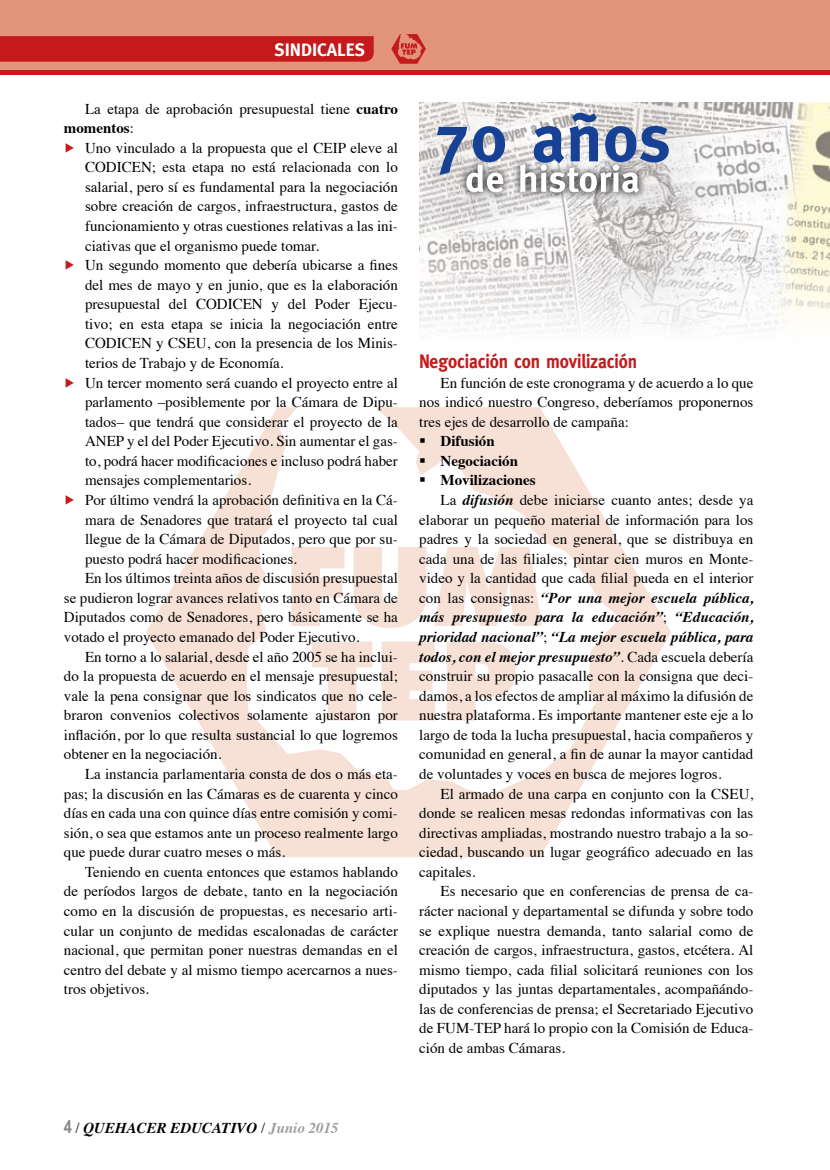
<style>
.page{position:relative;width:830px;height:1170px;background:#fff}
.page>*{position:absolute;margin:0;border:0;box-sizing:border-box;transform-origin:0 0}
.t1{font:700 19.5px "Meta";color:#c51a1b;scale:.9 1}
.t2{font:700 18px "Meta";color:#fff}
.t3{font:15px/19.5px "Times";color:#000;text-align:justify}
.t4{font:italic 700 15px "Times";color:#000}
.t5{font:700 15px "Times";color:#000}
.s1{font-weight:700}
.s2{font-weight:400}
.s3{color:#c51a1b}
.s4{font-weight:700;font-style:italic}
.s5{font-weight:400;font-style:normal}
.s6{font-family:"Arial Narrow";font-style:normal;font-size:18px;color:#878787}
.s7{color:#9d9d9c}
</style>
<div class="page">
<svg style="left:146px;top:407px;width:525px;height:450px"></svg>
<hr style="left:829px;top:36px;width:1px;height:38px;background:#c51a1b">
<hr style="left:829px;top:0;width:1px;height:70px;background:#e2947b">
<div style="left:0;top:33px;width:829px;height:41px;background:#c51a1b"></div>
<div style="left:0;top:0;width:829px;height:70px;background:#e2947b"></div>
<svg style="left:0;top:36px;width:374px;height:26px;background:#c51c1c"></svg>
<svg style="left:391px;top:34px;width:34px;height:30px"></svg>
<img style="left:419px;top:102px;width:410px;height:229px">
<svg style="left:458px;top:193px;width:187px;height:7px"></svg>
<svg style="left:437px;top:113px;width:231px;height:80px"></svg>
<svg style="left:426px;top:446px;width:15px;height:1px"></svg>
<svg style="left:426px;top:466px;width:15px;height:1px"></svg>
<svg style="left:426px;top:485px;width:15px;height:1px"></svg>
<p class="t2" style="left:274px;top:40px;width:92px">SINDICALES</p>
<p class="t3" style="left:85px;top:97px;width:314px">La etapa de aprobación presupuestal tiene <span class="s1">cuatro</span></p>
<p class="t5" style="left:64px;top:114px;width:71px">momentos<span class="s2">:</span></p>
<p class="t3" style="left:64px;top:137px;width:335px"><span class="s3">▶</span> Uno vinculado a la propuesta que el CEIP eleve al</p>
<p class="t3" style="left:85px;top:156px;width:314px">CODICEN; esta etapa no está relacionada con lo</p>
<p class="t3" style="left:85px;top:176px;width:314px">salarial, pero sí es fundamental para la negociación</p>
<p class="t3" style="left:85px;top:195px;width:314px">sobre creación de cargos, infraestructura, gastos de</p>
<p class="t3" style="left:85px;top:215px;width:314px">funcionamiento y otras cuestiones relativas a las ini-</p>
<p class="t3" style="left:85px;top:234px;width:235px">ciativas que el organismo puede tomar.</p>
<p class="t3" style="left:64px;top:254px;width:335px"><span class="s3">▶</span> Un segundo momento que debería ubicarse a fines</p>
<p class="t3" style="left:85px;top:273px;width:314px">del mes de mayo y en junio, que es la elaboración</p>
<p class="t3" style="left:85px;top:293px;width:314px">presupuestal del CODICEN y del Poder Ejecu-</p>
<p class="t3" style="left:85px;top:313px;width:314px">tivo; en esta etapa se inicia la negociación entre</p>
<p class="t3" style="left:85px;top:332px;width:314px">CODICEN y CSEU, con la presencia de los Minis-</p>
<p class="t3" style="left:85px;top:352px;width:200px">terios de Trabajo y de Economía.</p>
<p class="t3" style="left:64px;top:371px;width:335px"><span class="s3">▶</span> Un tercer momento será cuando el proyecto entre al</p>
<p class="t3" style="left:85px;top:391px;width:314px">parlamento –posiblemente por la Cámara de Dipu-</p>
<p class="t3" style="left:85px;top:410px;width:314px">tados– que tendrá que considerar el proyecto de la</p>
<p class="t3" style="left:85px;top:430px;width:314px">ANEP y el del Poder Ejecutivo. Sin aumentar el gas-</p>
<p class="t3" style="left:85px;top:450px;width:314px">to, podrá hacer modificaciones e incluso podrá haber</p>
<p class="t3" style="left:85px;top:469px;width:167px">mensajes complementarios.</p>
<p class="t3" style="left:64px;top:489px;width:335px"><span class="s3">▶</span> Por último vendrá la aprobación definitiva en la Cá-</p>
<p class="t3" style="left:85px;top:508px;width:314px">mara de Senadores que tratará el proyecto tal cual</p>
<p class="t3" style="left:85px;top:528px;width:314px">llegue de la Cámara de Diputados, pero que por su-</p>
<p class="t3" style="left:85px;top:547px;width:213px">puesto podrá hacer modificaciones.</p>
<p class="t3" style="left:85px;top:567px;width:314px">En los últimos treinta años de discusión presupuestal</p>
<p class="t3" style="left:64px;top:586px;width:335px">se pudieron lograr avances relativos tanto en Cámara de</p>
<p class="t3" style="left:64px;top:606px;width:335px">Diputados como de Senadores, pero básicamente se ha</p>
<p class="t3" style="left:64px;top:626px;width:297px">votado el proyecto emanado del Poder Ejecutivo.</p>
<p class="t3" style="left:85px;top:645px;width:314px">En torno a lo salarial, desde el año 2005 se ha inclui-</p>
<p class="t3" style="left:64px;top:665px;width:335px">do la propuesta de acuerdo en el mensaje presupuestal;</p>
<p class="t3" style="left:64px;top:684px;width:335px">vale la pena consignar que los sindicatos que no cele-</p>
<p class="t3" style="left:64px;top:704px;width:335px">braron convenios colectivos solamente ajustaron por</p>
<p class="t3" style="left:64px;top:723px;width:335px">inflación, por lo que resulta sustancial lo que logremos</p>
<p class="t3" style="left:64px;top:743px;width:159px">obtener en la negociación.</p>
<p class="t3" style="left:85px;top:762px;width:314px">La instancia parlamentaria consta de dos o más eta-</p>
<p class="t3" style="left:64px;top:782px;width:335px">pas; la discusión en las Cámaras es de cuarenta y cinco</p>
<p class="t3" style="left:64px;top:802px;width:335px">días en cada una con quince días entre comisión y comi-</p>
<p class="t3" style="left:64px;top:821px;width:335px">sión, o sea que estamos ante un proceso realmente largo</p>
<p class="t3" style="left:64px;top:841px;width:223px">que puede durar cuatro meses o más.</p>
<p class="t3" style="left:85px;top:860px;width:314px">Teniendo en cuenta entonces que estamos hablando</p>
<p class="t3" style="left:64px;top:880px;width:335px">de períodos largos de debate, tanto en la negociación</p>
<p class="t3" style="left:64px;top:899px;width:335px">como en la discusión de propuestas, es necesario arti-</p>
<p class="t3" style="left:64px;top:919px;width:335px">cular un conjunto de medidas escalonadas de carácter</p>
<p class="t3" style="left:64px;top:939px;width:335px">nacional, que permitan poner nuestras demandas en el</p>
<p class="t3" style="left:64px;top:958px;width:335px">centro del debate y al mismo tiempo acercarnos a nues-</p>
<p class="t3" style="left:64px;top:978px;width:87px">tros objetivos.</p>
<h1 class="t1" style="left:419px;top:350px;width:244px">Negociación con movilización</h1>
<p class="t3" style="left:419px;top:371px;width:335px;text-indent:21px">En función de este cronograma y de acuerdo a lo que nos indicó nuestro Congreso, deberíamos proponernos tres ejes de desarrollo de campaña:</p>
<p class="t5" style="left:419px;top:427px;width:77px">▪ Difusión</p>
<p class="t5" style="left:419px;top:446px;width:100px">▪ Negociación</p>
<p class="t5" style="left:419px;top:466px;width:118px">▪ Movilizaciones</p>
<p class="t3" style="left:440px;top:489px;width:314px">La <span class="s4">difusión</span> debe iniciarse cuanto antes; desde ya</p>
<p class="t3" style="left:419px;top:508px;width:335px">elaborar un pequeño material de información para los</p>
<p class="t3" style="left:419px;top:528px;width:335px">padres y la sociedad en general, que se distribuya en</p>
<p class="t3" style="left:419px;top:547px;width:335px">cada una de las filiales; pintar cien muros en Monte-</p>
<p class="t3" style="left:419px;top:567px;width:335px">video y la cantidad que cada filial pueda en el interior</p>
<p class="t4" style="left:419px;top:583px;width:335px"><span class="s5">con las consignas:</span> “Por una mejor escuela pública,</p>
<p class="t4" style="left:419px;top:603px;width:335px">más presupuesto para la educación”<span class="s5">;</span> “Educación,</p>
<p class="t4" style="left:419px;top:623px;width:335px">prioridad nacional”<span class="s5">;</span> “La mejor escuela pública, para</p>
<p class="t4" style="left:419px;top:642px;width:335px">todos, con el mejor presupuesto”<span class="s5">. Cada escuela debería</span></p>
<p class="t3" style="left:419px;top:665px;width:335px">construir su propio pasacalle con la consigna que deci-</p>
<p class="t3" style="left:419px;top:684px;width:335px">damos, a los efectos de ampliar al máximo la difusión de</p>
<p class="t3" style="left:419px;top:704px;width:335px">nuestra plataforma. Es importante mantener este eje a lo</p>
<p class="t3" style="left:419px;top:723px;width:335px">largo de toda la lucha presupuestal, hacia compañeros y</p>
<p class="t3" style="left:419px;top:743px;width:335px">comunidad en general, a fin de aunar la mayor cantidad</p>
<p class="t3" style="left:419px;top:762px;width:304px">de voluntades y voces en busca de mejores logros.</p>
<p class="t3" style="left:440px;top:782px;width:314px">El armado de una carpa en conjunto con la CSEU,</p>
<p class="t3" style="left:419px;top:802px;width:335px">donde se realicen mesas redondas informativas con las</p>
<p class="t3" style="left:419px;top:821px;width:335px">directivas ampliadas, mostrando nuestro trabajo a la so-</p>
<p class="t3" style="left:419px;top:841px;width:335px">ciedad, buscando un lugar geográfico adecuado en las</p>
<p class="t3" style="left:419px;top:860px;width:58px">capitales.</p>
<p class="t3" style="left:440px;top:880px;width:314px">Es necesario que en conferencias de prensa de ca-</p>
<p class="t3" style="left:419px;top:899px;width:335px">rácter nacional y departamental se difunda y sobre todo</p>
<p class="t3" style="left:419px;top:919px;width:335px">se explique nuestra demanda, tanto salarial como de</p>
<p class="t3" style="left:419px;top:939px;width:335px">creación de cargos, infraestructura, gastos, etcétera. Al</p>
<p class="t3" style="left:419px;top:958px;width:335px">mismo tiempo, cada filial solicitará reuniones con los</p>
<p class="t3" style="left:419px;top:978px;width:335px">diputados y las juntas departamentales, acompañándo-</p>
<p class="t3" style="left:419px;top:997px;width:335px">las de conferencias de prensa; el Secretariado Ejecutivo</p>
<p class="t3" style="left:419px;top:1017px;width:335px">de FUM-TEP hará lo propio con la Comisión de Educa-</p>
<p class="t3" style="left:419px;top:1036px;width:147px">ción de ambas Cámaras.</p>
<p class="t4" style="left:64px;top:1113px;width:276px"><span class="s6">4</span> <span class="s5">/</span> QUEHACER EDUCATIVO <span class="s5">/</span> <span class="s7">Junio 2015</span></p>
</div>
